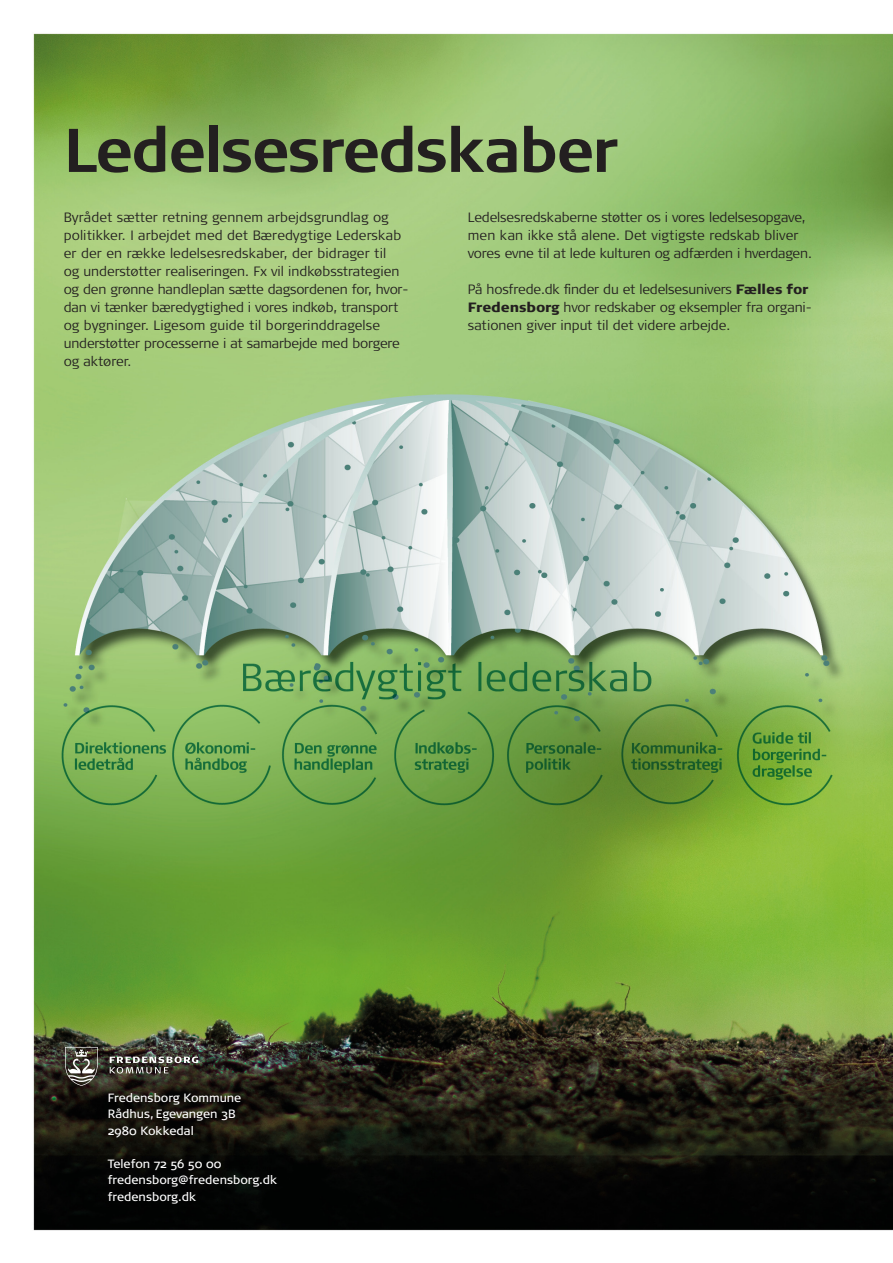
<style>
.page{position:relative;width:893px;height:1263px;background:#fff}
.page>*{position:absolute;margin:0;border:0;box-sizing:border-box;transform-origin:0 0}
.t1{font:700 61.5px "Signa Pro";letter-spacing:-.03em;color:#231f20}
.t2{font:300 13.5px/18px "Signa Pro";letter-spacing:-.01em;color:#231f20}
.t3{font:300 13.5px "Signa Pro";letter-spacing:.01em;color:#231f20}
.t4{font:12px "Signa Pro";color:#fff}
.s1{font-weight:900}
</style>
<div class="page">
<img style="left:33px;top:33px;width:860px;height:1198px">
<svg style="left:65px;top:1047px;width:33px;height:39px"></svg>
<svg style="left:110px;top:1056px;width:88px;height:17px"></svg>
<p class="t1" style="left:64px;top:108px;width:556px">Ledelsesredskaber</p>
<p class="t3" style="left:64px;top:208px;width:326px">Byrådet sætter retning gennem arbejdsgrundlag og</p>
<p class="t3" style="left:64px;top:226px;width:339px">politikker. I arbejdet med det Bæredygtige Lederskab</p>
<p class="t3" style="left:64px;top:244px;width:324px">er der en række ledelsesredskaber, der bidrager til</p>
<p class="t2" style="left:64px;top:262px;width:337px">og understøtter realiseringen. Fx vil indkøbsstrategien</p>
<p class="t2" style="left:64px;top:280px;width:346px">og den grønne handleplan sætte dagsordenen for, hvor-</p>
<p class="t2" style="left:64px;top:298px;width:336px">dan vi tænker bæredygtighed i vores indkøb, transport</p>
<p class="t3" style="left:64px;top:316px;width:318px">og bygninger. Ligesom guide til borgerinddragelse</p>
<p class="t2" style="left:64px;top:334px;width:338px">understøtter processerne i at samarbejde med borgere</p>
<p class="t2" style="left:64px;top:352px;width:69px">og aktører.</p>
<p class="t2" style="left:468px;top:208px;width:339px">Ledelsesredskaberne støtter os i vores ledelsesopgave, men kan ikke stå alene. Det vigtigste redskab bliver</p>
<p class="t2" style="left:468px;top:244px;width:345px">vores evne til at lede kulturen og adfærden i hverdagen.</p>
<p class="t2" style="left:468px;top:280px;width:345px">På hosfrede.dk finder du et ledelsesunivers <span class="s1">Fælles for<br>Fredensborg</span> hvor redskaber og eksempler fra organi&shy;sationen giver input til det videre arbejde.</p>
<p class="t4" style="left:108px;top:1089px;width:135px">Fredensborg Kommune</p>
<p class="t4" style="left:108px;top:1105px;width:129px">Rådhus, Egevangen 3B</p>
<p class="t4" style="left:108px;top:1122px;width:88px">2980 Kokkedal</p>
<p class="t4" style="left:108px;top:1155px;width:115px">Telefon 72 56 50 00</p>
<p class="t4" style="left:108px;top:1171px;width:171px">fredensborg@fredensborg.dk</p>
<p class="t4" style="left:108px;top:1188px;width:90px">fredensborg.dk</p>
</div>
